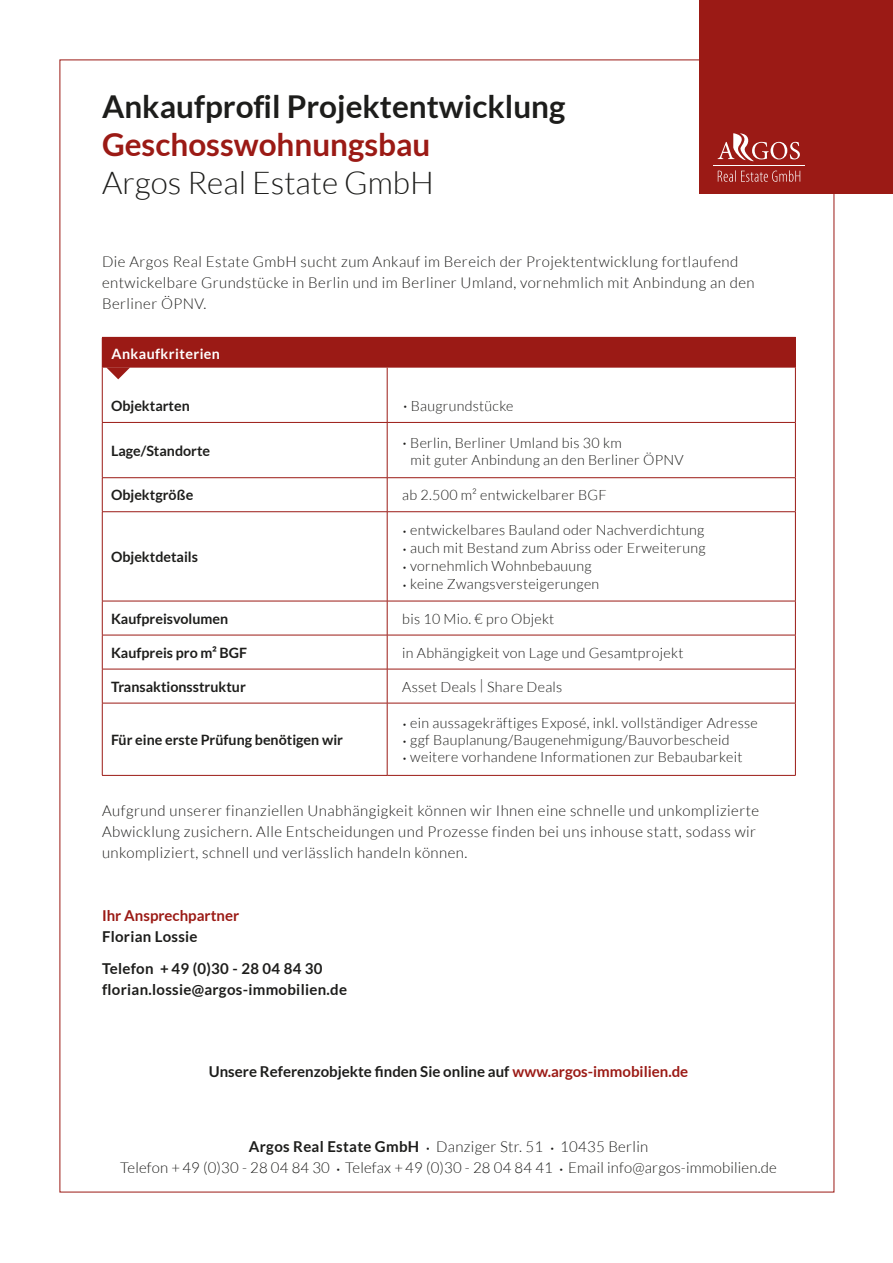
<style>
.page{position:relative;width:893px;height:1263px;background:#fff}
.page>*{position:absolute;margin:0;border:0;box-sizing:border-box;transform-origin:0 0}
.t1{font:700 31.5px "Lato";color:#1d1d1b}
.t2{font:700 31.5px "Lato";color:#9b1a15}
.t3{font:300 31.5px "Lato";color:#1d1d1b}
.t4{font:300 15px/21px "Lato";letter-spacing:.03em;color:#1d1d1b}
.t5{font:300 15px/21px "Lato";letter-spacing:.01em;color:#1d1d1b;text-align:center}
.t6{font:700 15px/31.5px "Lato";letter-spacing:.02em;color:#1d1d1b}
.t7{font:700 15px "Lato";color:#1d1d1b}
.t8{font:700 15px "Lato";color:#9b1a15}
.t9{font:300 14.25px/17.1px "Lato";letter-spacing:.02em;color:#1d1d1b}
.t10{font:700 14.25px "Lato";color:#1d1d1b}
.t11{font:700 14.25px "Lato";letter-spacing:.03em;color:#fff}
.s1{font-size:7.5px}
.s2{color:#9b1a15}
.s3{font-weight:700}
</style>
<div class="page">
<svg style="left:103px;top:423px;width:692px;height:352px"></svg>
<hr style="left:102px;top:422px;width:285px;height:1px;background:#9b1a15">
<hr style="left:102px;top:423px;width:1px;height:54px;background:#9b1a15">
<hr style="left:387px;top:422px;width:409px;height:1px;background:#9b1a15">
<hr style="left:387px;top:423px;width:1px;height:54px;background:#9b1a15">
<hr style="left:795px;top:423px;width:1px;height:54px;background:#9b1a15">
<hr style="left:102px;top:478px;width:1px;height:33px;background:#9b1a15">
<hr style="left:387px;top:478px;width:1px;height:33px;background:#9b1a15">
<hr style="left:795px;top:478px;width:1px;height:33px;background:#9b1a15">
<hr style="left:102px;top:511px;width:285px;height:1px;background:#9b1a15">
<hr style="left:387px;top:511px;width:409px;height:1px;background:#9b1a15">
<hr style="left:102px;top:477px;width:285px;height:1px;background:#9b1a15">
<hr style="left:387px;top:477px;width:409px;height:1px;background:#9b1a15">
<hr style="left:102px;top:512px;width:1px;height:89px;background:#9b1a15">
<hr style="left:387px;top:512px;width:1px;height:89px;background:#9b1a15">
<hr style="left:795px;top:512px;width:1px;height:89px;background:#9b1a15">
<hr style="left:102px;top:601px;width:285px;height:1px;background:#9b1a15">
<hr style="left:102px;top:601px;width:1px;height:34px;background:#9b1a15">
<hr style="left:387px;top:601px;width:409px;height:1px;background:#9b1a15">
<hr style="left:387px;top:601px;width:1px;height:34px;background:#9b1a15">
<hr style="left:795px;top:601px;width:1px;height:34px;background:#9b1a15">
<hr style="left:102px;top:635px;width:285px;height:1px;background:#9b1a15">
<hr style="left:102px;top:635px;width:1px;height:34px;background:#9b1a15">
<hr style="left:387px;top:635px;width:409px;height:1px;background:#9b1a15">
<hr style="left:387px;top:635px;width:1px;height:34px;background:#9b1a15">
<hr style="left:795px;top:635px;width:1px;height:34px;background:#9b1a15">
<hr style="left:102px;top:669px;width:285px;height:1px;background:#9b1a15">
<hr style="left:102px;top:669px;width:1px;height:34px;background:#9b1a15">
<hr style="left:387px;top:669px;width:409px;height:1px;background:#9b1a15">
<hr style="left:387px;top:669px;width:1px;height:34px;background:#9b1a15">
<hr style="left:795px;top:669px;width:1px;height:34px;background:#9b1a15">
<hr style="left:102px;top:703px;width:285px;height:1px;background:#9b1a15">
<hr style="left:102px;top:703px;width:1px;height:72px;background:#9b1a15">
<hr style="left:387px;top:703px;width:409px;height:1px;background:#9b1a15">
<hr style="left:387px;top:703px;width:1px;height:72px;background:#9b1a15">
<hr style="left:795px;top:703px;width:1px;height:72px;background:#9b1a15">
<hr style="left:102px;top:775px;width:285px;height:1px;background:#9b1a15">
<hr style="left:387px;top:775px;width:409px;height:1px;background:#9b1a15">
<hr style="left:102px;top:337px;width:285px;height:1px;background:#9b1a15">
<hr style="left:387px;top:337px;width:409px;height:1px;background:#9b1a15">
<svg style="left:102px;top:338px;width:694px;height:84px"></svg>
<div style="left:699px;top:0;width:194px;height:194px;background:#9b1a15"></div>
<svg style="left:718px;top:170px;width:82px;height:12px"></svg>
<svg style="left:718px;top:133px;width:82px;height:29px"></svg>
<hr style="left:713px;top:165px;width:92px;height:1px;background:#fff">
<h1 class="t1" style="left:102px;top:89px;width:465px">Ankaufprof il Projektentwicklung</h1>
<h1 class="t2" style="left:102px;top:126px;width:330px">Geschosswohnungsbau</h1>
<h1 class="t3" style="left:102px;top:166px;width:333px">Argos Real Estate GmbH</h1>
<p class="t4" style="left:102px;top:251px;width:654px">Die Argos Real Estate GmbH sucht zum Ankauf im Bereich der Projektentwicklung fortlaufend entwickelbare Grundstücke in Berlin und im Berliner Umland, vornehmlich mit Anbindung an den<br>Berliner ÖPNV.</p>
<p class="t11" style="left:111px;top:346px;width:110px">Ankaufkriterien</p>
<p class="t9" style="left:403px;top:397px;width:112px"><span class="s1">•</span> Baugrundstücke</p>
<p class="t10" style="left:111px;top:398px;width:80px">Objektarten</p>
<p class="t10" style="left:111px;top:442px;width:101px">Lage/Standorte</p>
<p class="t9" style="left:411px;top:434px;width:275px;text-indent:-8px"><span class="s1">•</span> Berlin, Berliner Umland bis 30 km<br>mit guter Anbindung an den Berliner ÖPNV</p>
<p class="t10" style="left:111px;top:487px;width:84px">Objektgröße</p>
<p class="t9" style="left:402px;top:487px;width:206px">ab 2.500 m² entwickelbarer BGF</p>
<p class="t10" style="left:111px;top:549px;width:88px">Objektdetails</p>
<p class="t9" style="left:402px;top:522px;width:303px"><span class="s1">•</span> entwickelbares Bauland oder Nachverdichtung</p>
<p class="t9" style="left:402px;top:540px;width:305px"><span class="s1">•</span> auch mit Bestand zum Abriss oder Erweiterung</p>
<p class="t9" style="left:402px;top:558px;width:191px"><span class="s1">•</span> vornehmlich Wohnbebauung</p>
<p class="t9" style="left:402px;top:576px;width:198px"><span class="s1">•</span> keine Zwangsversteigerungen</p>
<p class="t10" style="left:111px;top:610px;width:119px">Kaufpreisvolumen</p>
<p class="t9" style="left:402px;top:610px;width:154px">bis 10 Mio. € pro Objekt</p>
<p class="t10" style="left:111px;top:644px;width:138px">Kaufpreis pro m² BGF</p>
<p class="t9" style="left:402px;top:644px;width:283px">in Abhängigkeit von Lage und Gesamtprojekt</p>
<p class="t10" style="left:111px;top:678px;width:136px">Transaktionsstruktur</p>
<p class="t9" style="left:402px;top:678px;width:162px">Asset Deals | Share Deals</p>
<p class="t10" style="left:111px;top:732px;width:233px">Für eine erste Prüfung benötigen wir</p>
<p class="t9" style="left:403px;top:714px;width:357px"><span class="s1">•</span> ein aussagekräftiges Exposé, inkl. vollständiger Adresse</p>
<p class="t9" style="left:403px;top:732px;width:328px"><span class="s1">•</span> ggf Bauplanung/Baugenehmigung/Bauvorbescheid</p>
<p class="t9" style="left:403px;top:749px;width:341px"><span class="s1">•</span> weitere vorhandene Informationen zur Bebaubarkeit</p>
<p class="t4" style="left:102px;top:800px;width:659px">Aufgrund unserer finanziellen Unabhängigkeit können wir Ihnen eine schnelle und unkomplizierte<br>Abwicklung zusichern. Alle Entscheidungen und Prozesse finden bei uns inhouse statt, sodass wir unkompliziert, schnell und verlässlich handeln können.</p>
<p class="t8" style="left:102px;top:907px;width:139px">Ihr Ansprechpartner</p>
<p class="t6" style="left:102px;top:921px;width:222px">Florian Lossie<br>Telefon + 49 (0)30 - 28 04 84 30</p>
<p class="t6" style="left:102px;top:973px;width:246px">florian.lossie@argos-immobilien.de</p>
<p class="t7" style="left:209px;top:1063px;width:481px">Unsere Referenzobjekte finden Sie online auf <span class="s2">www.argos-immobilien.de</span></p>
<p class="t5" style="left:120px;top:1136px;width:658px"><span class="s3">Argos Real Estate GmbH</span> <span class="s1">•</span> Danziger Str. 51 <span class="s1">•</span> 10435 Berlin<br>Telefon + 49 (0)30 - 28 04 84 30 <span class="s1">•</span> Telefax + 49 (0)30 - 28 04 84 41 <span class="s1">•</span> Email info@argos-immobilien.de</p>
</div>
